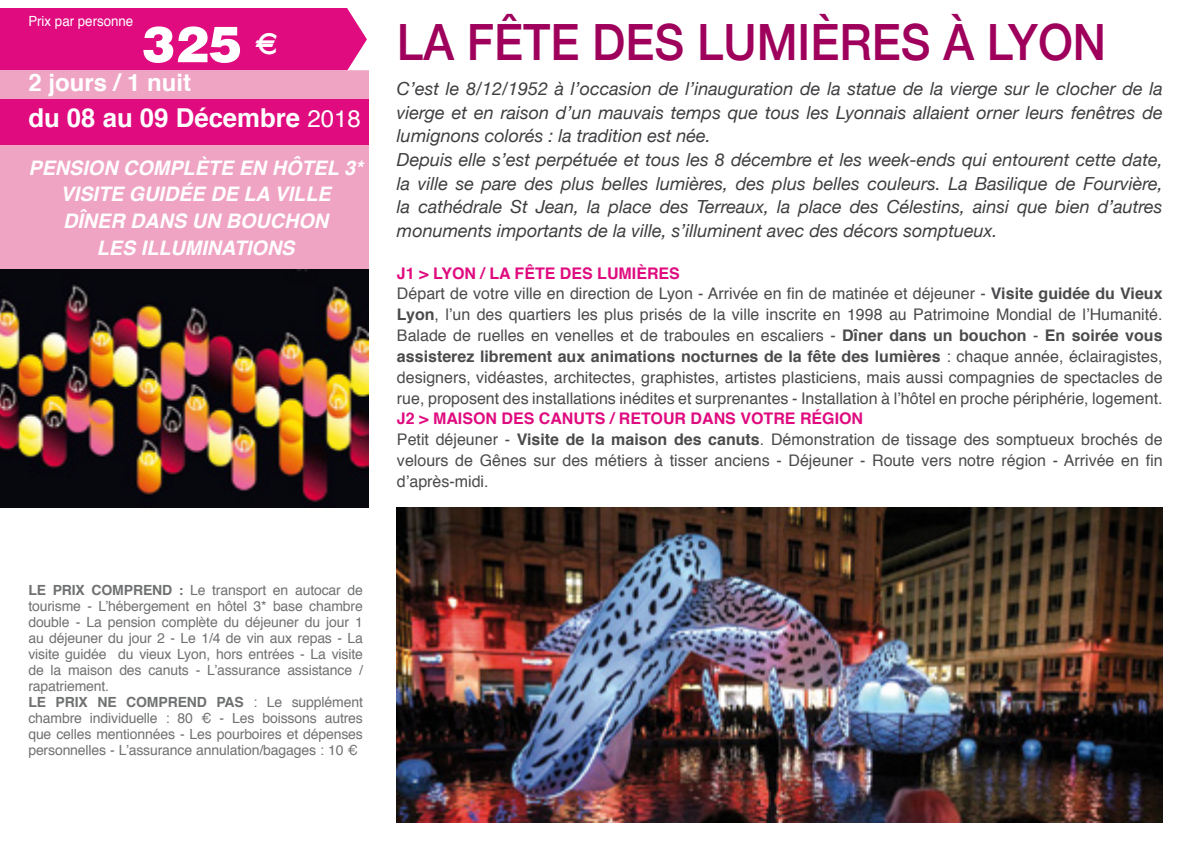
<style>
.page{position:relative;width:1191px;height:851px;background:#fff}
.page>*{position:absolute;margin:0;border:0;box-sizing:border-box;transform-origin:0 0}
.t1{font:500 50px "Helvetica Neue";color:#9e005c;scale:.92 1}
.t2{font:900 50px "Helvetica";color:#fff}
.t3{font:700 26px "Helvetica";color:#fff}
.t4{font:700 24px "Helvetica";color:#fff}
.t5{font:italic 700 20px/26.6px "Helvetica";color:#fff;text-align:center}
.t6{font:italic 18px/23.6px "Helvetica Neue";color:#3e3d40}
.t7{font:16px/20.8px "Helvetica";color:#4b4b4d}
.t8{font:14px/16px "Helvetica";letter-spacing:-.01em;color:#707172}
.t9{font:14px "Helvetica";color:#fff;scale:.95 1}
.s1{font-weight:400;font-size:24px}
.s2{font-weight:700;color:#df0b7f}
.s3{font-weight:700}
</style>
<div class="page">
<div style="left:0;top:145px;width:369px;height:124px;background:#efa4c3"></div>
<div style="left:0;top:9px;width:369px;height:136px;background:#df0b7f"></div>
<div style="left:0;top:70px;width:369px;height:29px;background:#efa4c3"></div>
<svg style="left:347px;top:8px;width:22px;height:62px"></svg>
<img style="left:397px;top:507px;width:765px;height:315px">
<img style="left:0;top:269px;width:369px;height:238px">
<p class="t9" style="left:28px;top:10px;width:112px">Prix par personne</p>
<h1 class="t2" style="left:142px;top:12px;width:138px">325 <sup>E</sup></h1>
<h3 class="t4" style="left:28px;top:63px;width:164px">2 jours / 1 nuit</h3>
<h2 class="t3" style="left:28px;top:97px;width:334px">du 08 au 09 Décembre <span class="s1">2018</span></h2>
<p class="t5" style="left:29px;top:154px;width:336px">PENSION COMPLÈTE EN HÔTEL 3*<br>VISITE GUIDÉE DE LA VILLE<br>DÎNER DANS UN BOUCHON<br>LES ILLUMINATIONS</p>
<h1 class="t1" style="left:397px;top:2px;width:772px">LA FÊTE DES LUMIÈRES À LYON</h1>
<p class="t6" style="left:397px;top:78px;width:767px">C’est le 8/12/1952 à l’occasion de l’inauguration de la statue de la vierge sur le clocher de la vierge et en raison d’un mauvais temps que tous les Lyonnais allaient orner leurs fenêtres de lumignons colorés : la tradition est née.<br>Depuis elle s’est perpétuée et tous les 8 décembre et les week-ends qui entourent cette date, la ville se pare des plus belles lumières, des plus belles couleurs. La Basilique de Fourvière, la cathédrale St Jean, la place des Terreaux, la place des Célestins, ainsi que bien d’autres monuments importants de la ville, s’illuminent avec des décors somptueux.</p>
<p class="t7" style="left:397px;top:263px;width:767px"><span class="s2">J1 &gt; LYON / LA FÊTE DES LUMIÈRES<br></span>Départ de votre ville en direction de Lyon - Arrivée en fin de matinée et déjeuner - <span class="s3">Visite guidée du Vieux Lyon</span>, l’un des quartiers les plus prisés de la ville inscrite en 1998 au Patrimoine Mondial de l’Humanité.<br>Balade de ruelles en venelles et de traboules en escaliers - <span class="s3">Dîner dans un bouchon</span> - <span class="s3">En soirée vous assisterez librement aux animations nocturnes de la fête des lumières</span> : chaque année, éclairagistes, designers, vidéastes, architectes, graphistes, artistes plasticiens, mais aussi compagnies de spectacles de rue, proposent des installations inédites et surprenantes - Installation à l’hôtel en proche périphérie, logement.</p>
<p class="t7" style="left:397px;top:409px;width:767px"><span class="s2">J2 &gt; MAISON DES CANUTS / RETOUR DANS VOTRE RÉGION<br></span>Petit déjeuner - <span class="s3">Visite de la maison des canuts</span>. Démonstration de tissage des somptueux brochés de velours de Gênes sur des métiers à tisser anciens - Déjeuner - Route vers notre région - Arrivée en fin d’après-midi.</p>
<p class="t8" style="left:28px;top:582px;width:336px"><span class="s3">LE PRIX COMPREND :</span> Le transport en autocar de tourisme - L’hébergement en hôtel 3* base chambre double - La pension complète du déjeuner du jour 1 au déjeuner du jour 2 - Le 1/4 de vin aux repas - La visite guidée du vieux Lyon, hors entrées - La visite de la maison des canuts - L’assurance assistance / rapatriement.<br><span class="s3">LE PRIX NE COMPREND PAS</span> : Le supplément chambre individuelle : 80 € - Les boissons autres que celles mentionnées - Les pourboires et dépenses personnelles - L’assurance annulation/bagages : 10 €</p>
</div>
